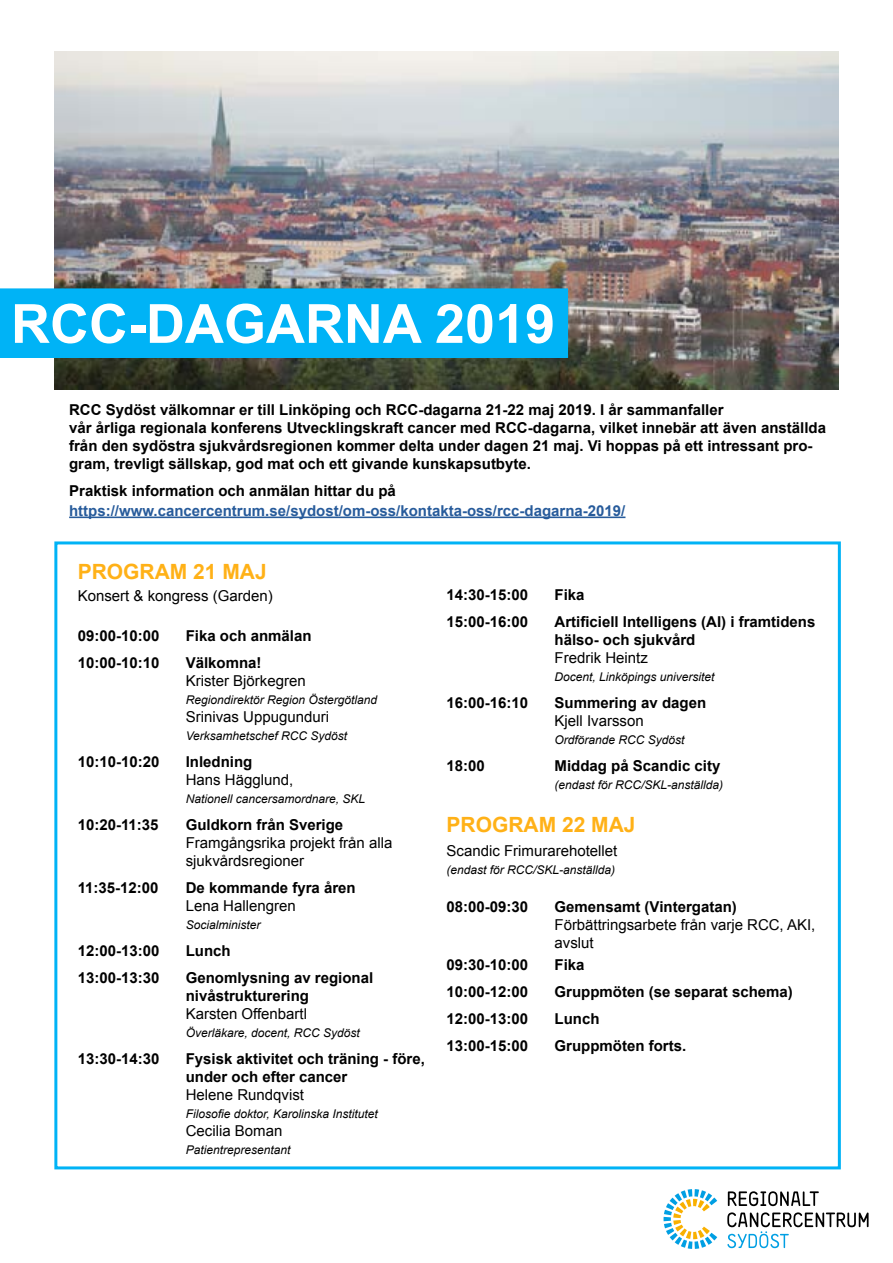
<style>
.page{position:relative;width:893px;height:1263px;background:#fff}
.page>*{position:absolute;margin:0;border:0;box-sizing:border-box;transform-origin:0 0}
.t1{font:700 54px "Arial";color:#fff}
.t2{font:700 21px "Arial";color:#ffb117}
.t3{font:700 15px/18px "Arial";color:#000}
.t4{font:15px/18px "Arial";color:#000}
.t5{font:700 15px "Arial";color:#275b9b}
.t6{font:italic 12px "Arial";color:#000}
</style>
<div class="page">
<img style="left:54px;top:51px;width:785px;height:338px">
<div style="left:0;top:289px;width:567px;height:68px;background:#00b3f6"></div>
<div style="left:0;top:288px;width:568px;height:70px;border:2px solid #00b3f6"></div>
<hr style="left:69px;top:516px;width:556px;height:2px;background:#275b9b">
<div style="left:54px;top:541px;width:787px;height:628px;border:3px solid #00b3f6"></div>
<svg style="left:663px;top:1189px;width:54px;height:60px"></svg>
<svg style="left:727px;top:1212px;width:142px;height:36px"></svg>
<svg style="left:728px;top:1191px;width:91px;height:15px"></svg>
<h1 class="t1" style="left:11px;top:288px;width:546px">RCC-DAGARNA 2019</h1>
<p class="t3" style="left:69px;top:402px;width:758px">RCC Sydöst välkomnar er till Linköping och RCC-dagarna 21-22 maj 2019. I år sammanfaller<br>vår årliga regionala konferens Utvecklingskraft cancer med RCC-dagarna, vilket innebär att även anställda från den sydöstra sjukvårdsregionen kommer delta under dagen 21 maj. Vi hoppas på ett intressant pro&shy;gram, trevligt sällskap, god mat och ett givande kunskapsutbyte.</p>
<p class="t3" style="left:69px;top:482px;width:328px">Praktisk information och anmälan hittar du på</p>
<p class="t5" style="left:69px;top:500px;width:558px">https://www.cancercentrum.se/sydost/om-oss/kontakta-oss/rcc-dagarna-2019/</p>
<h2 class="t2" style="left:78px;top:557px;width:191px">PROGRAM 21 MAJ</h2>
<p class="t4" style="left:78px;top:587px;width:197px">Konsert &amp; kongress (Garden)</p>
<p class="t3" style="left:78px;top:627px;width:83px">09:00-10:00</p>
<p class="t3" style="left:186px;top:627px;width:127px">Fika och anmälan</p>
<p class="t3" style="left:78px;top:654px;width:83px">10:00-10:10</p>
<p class="t3" style="left:186px;top:654px;width:77px">Välkomna!</p>
<p class="t4" style="left:186px;top:672px;width:122px">Krister Björkegren</p>
<p class="t6" style="left:186px;top:692px;width:193px">Regiondirektör Region Östergötland</p>
<p class="t4" style="left:186px;top:708px;width:145px">Srinivas Uppugunduri</p>
<p class="t6" style="left:186px;top:728px;width:163px">Verksamhetschef RCC Sydöst</p>
<p class="t3" style="left:78px;top:753px;width:83px">10:10-10:20</p>
<p class="t3" style="left:186px;top:753px;width:68px">Inledning</p>
<p class="t4" style="left:186px;top:771px;width:109px">Hans Hägglund,</p>
<p class="t6" style="left:186px;top:791px;width:181px">Nationell cancersamordnare, SKL</p>
<p class="t3" style="left:78px;top:816px;width:82px">10:20-11:35</p>
<p class="t3" style="left:186px;top:816px;width:159px">Guldkorn från Sverige</p>
<p class="t4" style="left:186px;top:834px;width:208px">Framgångsrika projekt från alla sjukvårdsregioner</p>
<p class="t3" style="left:78px;top:879px;width:82px">11:35-12:00</p>
<p class="t3" style="left:186px;top:879px;width:172px">De kommande fyra åren</p>
<p class="t4" style="left:186px;top:897px;width:112px">Lena Hallengren</p>
<p class="t6" style="left:186px;top:917px;width:76px">Socialminister</p>
<p class="t3" style="left:78px;top:942px;width:83px">12:00-13:00</p>
<p class="t3" style="left:186px;top:942px;width:46px">Lunch</p>
<p class="t3" style="left:78px;top:969px;width:83px">13:00-13:30</p>
<p class="t3" style="left:186px;top:969px;width:189px">Genomlysning av regional nivåstrukturering</p>
<p class="t4" style="left:186px;top:1005px;width:123px">Karsten Offenbartl</p>
<p class="t6" style="left:186px;top:1025px;width:176px">Överläkare, docent, RCC Sydöst</p>
<p class="t3" style="left:78px;top:1050px;width:83px">13:30-14:30</p>
<p class="t3" style="left:186px;top:1050px;width:241px">Fysisk aktivitet och träning - före, under och efter cancer</p>
<p class="t4" style="left:186px;top:1086px;width:120px">Helene Rundqvist</p>
<p class="t6" style="left:186px;top:1106px;width:194px">Filosofie doktor, Karolinska Institutet</p>
<p class="t4" style="left:186px;top:1122px;width:98px">Cecilia Boman</p>
<p class="t6" style="left:186px;top:1142px;width:106px">Patientrepresentant</p>
<p class="t3" style="left:447px;top:586px;width:83px">14:30-15:00</p>
<p class="t3" style="left:555px;top:586px;width:32px">Fika</p>
<p class="t3" style="left:447px;top:613px;width:83px">15:00-16:00</p>
<p class="t3" style="left:555px;top:613px;width:262px">Artificiell Intelligens (AI) i framtidens hälso- och sjukvård</p>
<p class="t4" style="left:555px;top:648px;width:95px">Fredrik Heintz</p>
<p class="t6" style="left:555px;top:668px;width:162px">Docent, Linköpings universitet</p>
<p class="t3" style="left:447px;top:694px;width:83px">16:00-16:10</p>
<p class="t3" style="left:555px;top:694px;width:153px">Summering av dagen</p>
<p class="t4" style="left:555px;top:711px;width:91px">Kjell Ivarsson</p>
<p class="t6" style="left:555px;top:731px;width:132px">Ordförande RCC Sydöst</p>
<p class="t3" style="left:447px;top:757px;width:40px">18:00</p>
<p class="t3" style="left:555px;top:757px;width:167px">Middag på Scandic city</p>
<p class="t6" style="left:555px;top:776px;width:170px">(endast för RCC/SKL-anställda)</p>
<h2 class="t2" style="left:447px;top:810px;width:191px">PROGRAM 22 MAJ</h2>
<p class="t4" style="left:447px;top:842px;width:172px">Scandic Frimurarehotellet</p>
<p class="t6" style="left:447px;top:862px;width:170px">(endast för RCC/SKL-anställda)</p>
<p class="t3" style="left:447px;top:898px;width:83px">08:00-09:30</p>
<p class="t3" style="left:555px;top:898px;width:184px">Gemensamt (Vintergatan)</p>
<p class="t4" style="left:555px;top:915px;width:262px">Förbättringsarbete från varje RCC, AKI, avslut</p>
<p class="t3" style="left:447px;top:956px;width:83px">09:30-10:00</p>
<p class="t3" style="left:555px;top:956px;width:32px">Fika</p>
<p class="t3" style="left:447px;top:983px;width:83px">10:00-12:00</p>
<p class="t3" style="left:555px;top:983px;width:240px">Gruppmöten (se separat schema)</p>
<p class="t3" style="left:447px;top:1010px;width:83px">12:00-13:00</p>
<p class="t3" style="left:555px;top:1010px;width:46px">Lunch</p>
<p class="t3" style="left:447px;top:1037px;width:83px">13:00-15:00</p>
<p class="t3" style="left:555px;top:1037px;width:133px">Gruppmöten forts.</p>
</div>
